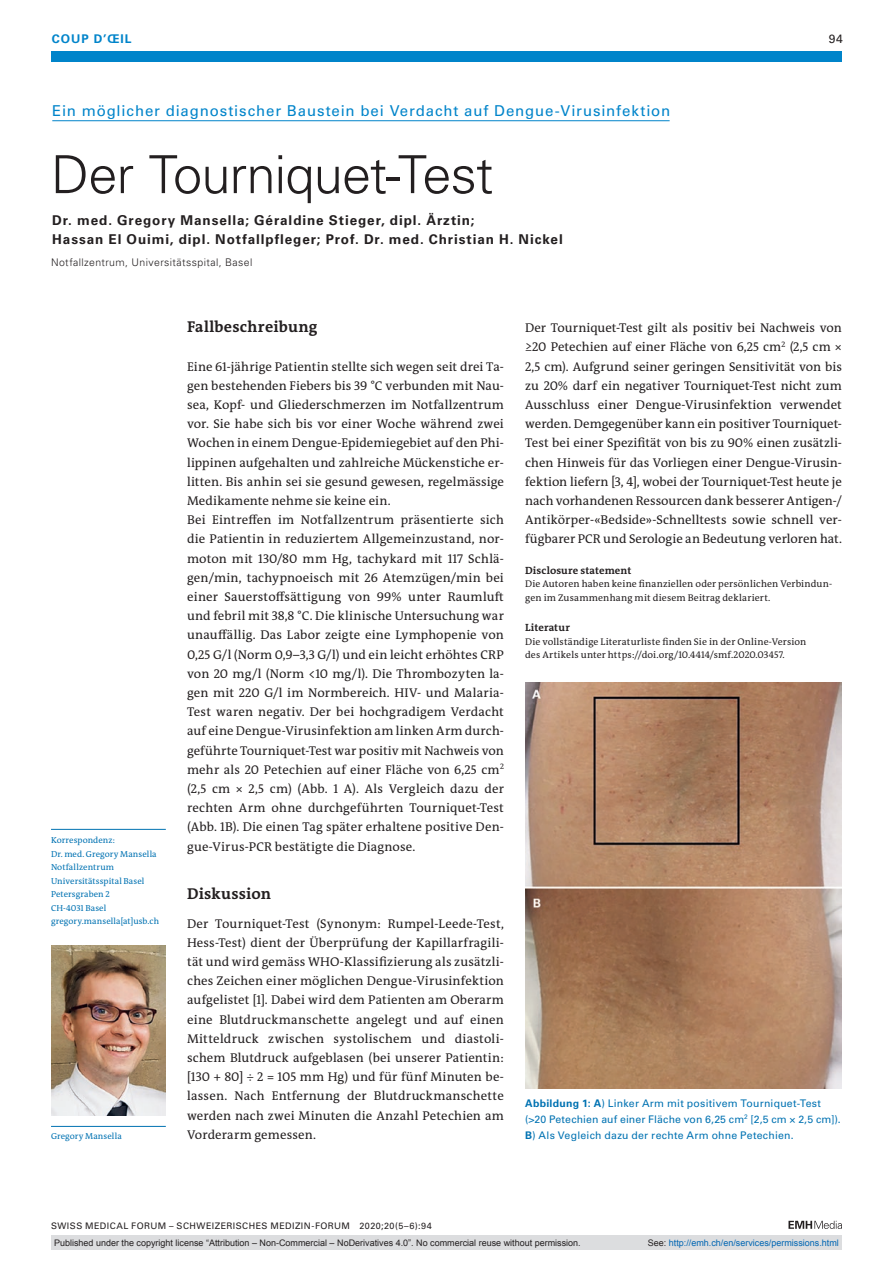
<style>
.page{position:relative;width:893px;height:1263px;background:#fff}
.page>*{position:absolute;margin:0;border:0;box-sizing:border-box;transform-origin:0 0}
.t1{font:300 52.5px "Univers LT Std";letter-spacing:-.02em;color:#231f20}
.t2{font:700 15.75px "The Antiqua B W7";letter-spacing:.015em;color:#231f20}
.t3{font:15px "Univers LT Std";letter-spacing:.055em;color:#0084ca}
.t4{font:700 13.5px/19.2px "Univers LT Std";letter-spacing:.07em;color:#231f20}
.t5{font:12.75px/19.2px "The Antiqua B W5 Plain";letter-spacing:.01em;color:#231f20;text-align:justify}
.t6{font:700 12px "Univers LT Std";letter-spacing:.085em;color:#0084ca}
.t7{font:12px "Univers LT Std";color:#231f20}
.t8{font:10.5px/15.8px "Univers LT Std";letter-spacing:.02em;color:#0072b2}
.t9{font:300 10.5px "Univers LT Std";letter-spacing:.035em;color:#231f20}
.t10{font:700 10.5px "The Antiqua B W7";letter-spacing:.015em;color:#231f20}
.t11{font:9.75px/13.5px "The Antiqua B W5 Plain";letter-spacing:.015em;color:#231f20}
.t12{font:9px "Arial";color:#231f20}
.t13{font:9px "Univers LT Std";letter-spacing:.05em;color:#231f20}
.t14{font:9px "Arial";color:#0166b3}
.t15{font:8.7px/13.5px "The Antiqua B W5 Plain";letter-spacing:.01em;color:#0072b2}
.s1{font-weight:700}
.s2{color:#231f20}
</style>
<div class="page">
<div style="left:51px;top:51px;width:791px;height:11px;background:#0084ca"></div>
<svg style="left:788px;top:1221px;width:54px;height:8px"></svg>
<hr style="left:52px;top:120px;width:618px;height:1px;background:#0084ca">
<hr style="left:51px;top:1126px;width:115px;height:1px;background:#0072b2">
<img style="left:51px;top:946px;width:115px;height:170px">
<img style="left:525px;top:682px;width:317px;height:406px">
<hr style="left:51px;top:829px;width:115px;height:1px;background:#0072b2">
<div style="left:51px;top:1235px;width:791px;height:15px;background:#dcdddf"></div>
<p class="t6" style="left:52px;top:31px;width:81px">COUP D’ŒIL</p>
<p class="t7" style="left:829px;top:31px;width:16px">94</p>
<p class="t3" style="left:52px;top:102px;width:620px">Ein möglicher diagnostischer Baustein bei Verdacht auf Dengue-Virusinfektion</p>
<h1 class="t1" style="left:51px;top:143px;width:444px">Der Tourniquet-Test</h1>
<p class="t4" style="left:52px;top:211px;width:512px">Dr. med. Gregory Mansella; Géraldine Stieger, dipl. Ärztin;<br>Hassan El Ouimi, dipl. Notfallpfleger; Prof. Dr. med. Christian H. Nickel</p>
<p class="t9" style="left:51px;top:256px;width:203px">Notfallzentrum, Universitätsspital, Basel</p>
<p class="t15" style="left:51px;top:834px;width:110px">Korrespondenz:<br>Dr. med. Gregory Mansella<br>Notfallzentrum<br>Universitätsspital Basel<br>Petersgraben 2<br>CH-4031 Basel gregory.mansella[at]usb.ch</p>
<p class="t15" style="left:51px;top:1129px;width:72px">Gregory Mansella</p>
<p class="t2" style="left:187px;top:317px;width:132px">Fallbeschreibung</p>
<p class="t5" style="left:187px;top:357px;width:318px;text-align:left">Eine 61-jährige Patientin stellte sich wegen seit drei Ta&shy;gen bestehenden Fiebers bis 39 °C verbunden mit Nau&shy;sea, Kopf- und Gliederschmerzen im Notfallzentrum vor. Sie habe sich bis vor einer Woche während zwei Wochen in einem Dengue-Epidemiegebiet auf den Phi&shy;lippinen aufgehalten und zahlreiche Mückenstiche er&shy;litten. Bis anhin sei sie gesund gewesen, regelmässige Medikamente nehme sie keine ein.<br>Bei Eintreffen im Notfallzentrum präsentierte sich die Patientin in reduziertem Allgemeinzustand, nor&shy;moton mit 130/80 mm Hg, tachykard mit 117 Schlä&shy;gen/min, tachypnoeisch mit 26 Atemzügen/min bei einer Sauerstoffsättigung von 99% unter Raumluft und febril mit 38,8 °C. Die klinische Untersuchung war unauffällig. Das Labor zeigte eine Lymphopenie von 0,25 G/l (Norm 0,9–3,3 G/l) und ein leicht erhöhtes CRP von 20 mg/l (Norm &lt;10 mg/l). Die Thrombozyten la&shy;gen mit 220 G/l im Normbereich. HIV- und Malaria-Test waren negativ. Der bei hochgradigem Verdacht auf eine Dengue-Virusinfektion am linken Arm durch&shy;geführte Tourniquet-Test war positiv mit Nachweis von mehr als 20 Petechien auf einer Fläche von 6,25 cm<sup>2 </sup>(2,5 cm × 2,5 cm) (Abb. 1 A). Als Vergleich dazu der rechten Arm ohne durchgeführten Tourniquet-Test (Abb. 1B). Die einen Tag später erhaltene positive Den&shy;gue-Virus-PCR bestätigte die Diagnose.</p>
<p class="t2" style="left:187px;top:883px;width:86px">Diskussion</p>
<p class="t5" style="left:187px;top:914px;width:318px">Der Tourniquet-Test (Synonym: Rumpel-Leede-Test, Hess-Test) dient der Überprüfung der Kapillarfragili&shy;tät und wird gemäss WHO-Klassifizierung als zusätzli&shy;ches Zeichen einer möglichen Dengue-Virusinfektion aufgelistet [1]. Dabei wird dem Patienten am Oberarm eine Blutdruckmanschette angelegt und auf einen Mitteldruck zwischen systolischem und diastoli&shy;schem Blutdruck aufgeblasen (bei unserer Patientin: [130 + 80] ÷ 2 = 105 mm Hg) und für fünf Minuten be&shy;lassen. Nach Entfernung der Blutdruckmanschette werden nach zwei Minuten die Anzahl Petechien am Vorderarm gemessen.</p>
<p class="t5" style="left:525px;top:318px;width:318px">Der Tourniquet-Test gilt als positiv bei Nachweis von ≥20 Petechien auf einer Fläche von 6,25 cm<sup>2</sup> (2,5 cm × 2,5 cm). Aufgrund seiner geringen Sensitivität von bis zu 20% darf ein negativer Tourniquet-Test nicht zum Ausschluss einer Dengue-Virusinfektion verwendet werden. Demgegenüber kann ein positiver Tourniquet-Test bei einer Spezifität von bis zu 90% einen zusätzli&shy;chen Hinweis für das Vorliegen einer Dengue-Virusin&shy;fektion liefern [3, 4], wobei der Tourniquet-Test heute je nach vorhandenen Ressourcen dank besserer Antigen-/ Antikörper-«Bedside»-Schnelltests sowie schnell ver&shy;fügbarer PCR und Serologie an Bedeutung verloren hat.</p>
<p class="t10" style="left:525px;top:564px;width:108px">Disclosure statement</p>
<p class="t11" style="left:525px;top:577px;width:308px">Die Autoren haben keine finanziellen oder persönlichen Verbindun&shy;gen im Zusammenhang mit diesem Beitrag deklariert.</p>
<p class="t10" style="left:525px;top:621px;width:46px">Literatur</p>
<p class="t11" style="left:525px;top:635px;width:283px">Die vollständige Literaturliste finden Sie in der Online-Version des Artikels unter https://doi.org/10.4414/smf.2020.03457.</p>
<p class="t8" style="left:525px;top:1095px;width:317px"><span class="s1">Abbildung 1: A</span>) Linker Arm mit positivem Tourniquet-Test (&gt;20 Petechien auf einer Fläche von 6,25 cm<sup>2</sup> [2,5 cm × 2,5 cm]).<br><span class="s1">B</span>) Als Vegleich dazu der rechte Arm ohne Petechien.</p>
<p class="t13" style="left:51px;top:1220px;width:382px">SWISS MEDICAL FORUM – SCHWEIZERISCHES MEDIZIN-FORUM 2020;20(5–6):94</p>
<p class="t12" style="left:54px;top:1237px;width:528px">Published under the copyright license “Attribution – Non-Commercial – NoDerivatives 4.0”. No commercial reuse without permission.</p>
<p class="t14" style="left:648px;top:1237px;width:193px"><span class="s2">See:</span> http://emh.ch/en/services/permissions.html</p>
</div>
